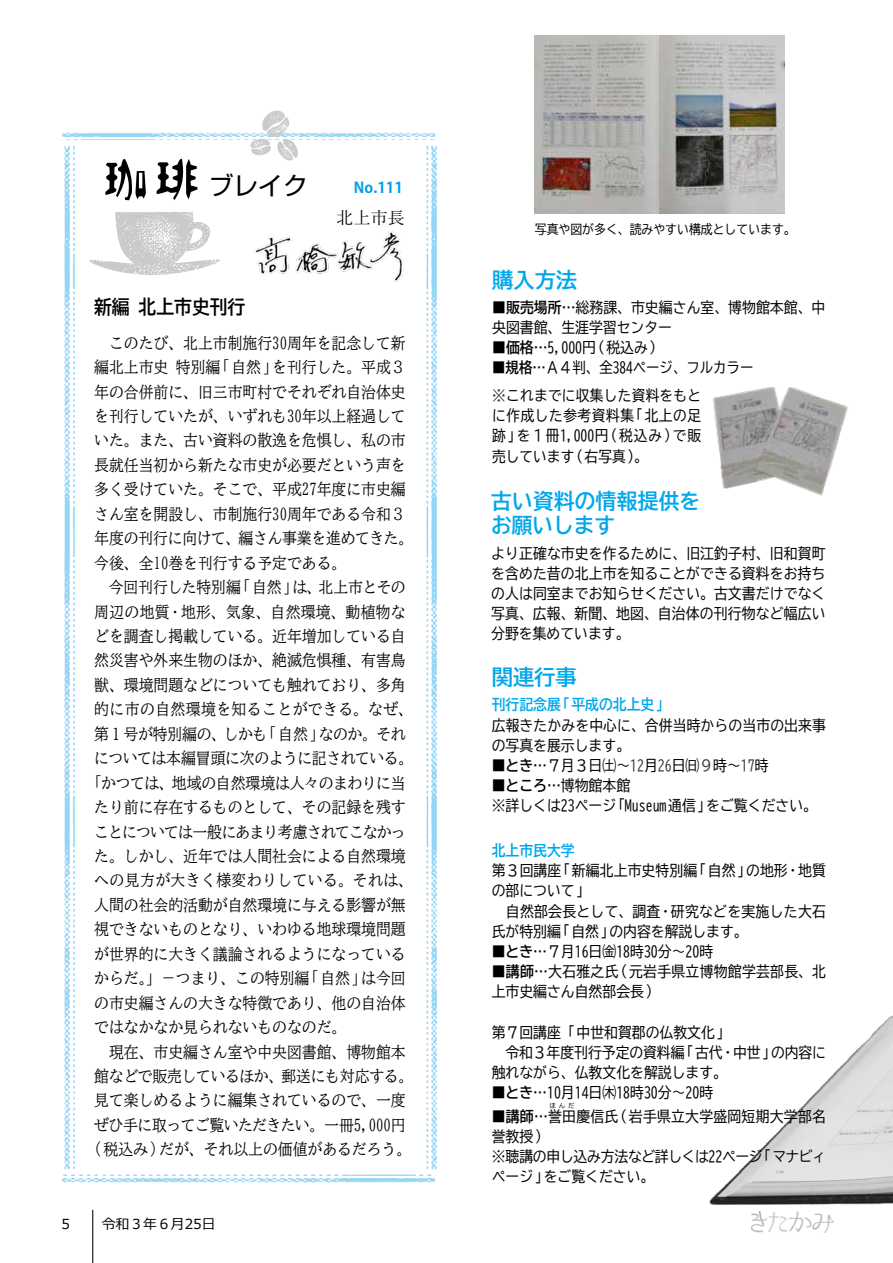
<style>
.page{position:relative;width:893px;height:1263px;background:#fff}
.page>*{position:absolute;margin:0;border:0;box-sizing:border-box;transform-origin:0 0}
.t1{font:24.75px "Shin Go Pro Regular 90 pv RKSJ H";color:#000}
.t2{font:21.3px/24.5px "BIZ UD Gothic Bold";color:#00a7ea}
.t3{font:19.2px "BIZ UD Gothic Bold";color:#000;scale:.93 1}
.t4{font:16.95px "Yu Mincho";color:#000}
.t5{font:15.9px/24.5px "BIZ UD Mincho Medium";color:#000;text-align:right;scale:.93 1}
.t6{font:15.9px "BIZ UD Mincho Medium";letter-spacing:-.02em;color:#000;scale:.93 1}
.t7{font:15.9px "BIZ UD Mincho Medium";letter-spacing:.03em;color:#000;scale:.93 1}
.t8{font:15.9px "BIZ UD Mincho Medium";letter-spacing:-.035em;color:#000;scale:.93 1}
.t9{font:15.9px "BIZ UD Mincho Medium";letter-spacing:-.06em;color:#000;scale:.93 1}
.t10{font:15.9px "BIZ UD Mincho Medium";letter-spacing:.02em;color:#000;scale:.93 1}
.t11{font:14.85px/20.2px "BIZ UD Gothic";color:#000;scale:.93 1}
.t12{font:14.85px/20.2px "BIZ UD Gothic";letter-spacing:.02em;color:#000;scale:.93 1}
.t13{font:14.85px/20.2px "BIZ UD Gothic";color:#000;text-align:justify;scale:.92 1}
.t14{font:14.85px/20.2px "BIZ UD Gothic";letter-spacing:-.02em;color:#000;scale:.93 1}
.t15{font:14.85px/27.6px "BIZ UD Gothic";letter-spacing:.02em;color:#000;scale:.9 1}
.t16{font:14.85px "BIZ UD Gothic Bold";color:#00a7ea;scale:.93 1}
.t17{font:14.85px "BIZ UD Gothic Bold";color:#000;scale:.93 1}
.t18{font:700 14.85px "Koz Go Pr 6 N";color:#00a0e9}
.t19{font:13.8px "Meiryo";color:#000}
.t20{font:12.75px "BIZ UD Gothic";color:#000;scale:.93 1}
.t21{font:6.45px "BIZ UD Gothic";color:#000}
.s1{font-family:"BIZ UD Gothic Bold"}
.s2{font-family:"BIZ UD Gothic Bold";color:#3e3a39}
.s3{color:#3e3a39}
.s4{font-family:"BIZ UD Gothic"}
</style>
<div class="page">
<img style="left:751px;top:1218px;width:83px;height:15px">
<hr style="left:92px;top:1210px;width:1px;height:53px;background:#000">
<img style="left:62px;top:132px;width:375px;height:1051px">
<svg style="left:250px;top:110px;width:48px;height:51px"></svg>
<svg style="left:89px;top:212px;width:131px;height:63px"></svg>
<svg style="left:105px;top:159px;width:41px;height:41px"></svg>
<svg style="left:157px;top:159px;width:40px;height:41px"></svg>
<img style="left:241px;top:230px;width:163px;height:52px">
<img style="left:709px;top:1015px;width:184px;height:203px">
<img style="left:535px;top:35px;width:249px;height:178px">
<img style="left:713px;top:387px;width:135px;height:109px">
<h1 class="t1" style="left:209px;top:165px;width:100px">ブレイク</h1>
<p class="t18" style="left:354px;top:179px;width:50px">No.111</p>
<p class="t4" style="left:337px;top:202px;width:70px">北上市長</p>
<p class="t19" style="left:59px;top:1215px;width:15px">５</p>
<p class="t3" style="left:94px;top:297px;width:40px">新編</p>
<p class="t3" style="left:139px;top:297px;width:116px">北上市史刊行</p>
<p class="t5" style="left:94px;top:330px;width:336px">　このたび、北上市制施行30周年を記念して新特別編｢自然｣を刊行した。平成３</p>
<p class="t5" style="left:94px;top:355px;width:81px">編北上市史</p>
<p class="t5" style="left:94px;top:379px;width:336px">年の合併前に、旧三市町村でそれぞれ自治体史</p>
<p class="t5" style="left:94px;top:404px;width:336px">を刊行していたが、いずれも30年以上経過して</p>
<p class="t5" style="left:94px;top:428px;width:336px">いた。また、古い資料の散逸を危惧し、私の市</p>
<p class="t5" style="left:94px;top:453px;width:336px">長就任当初から新たな市史が必要だという声を</p>
<p class="t5" style="left:94px;top:477px;width:336px">多く受けていた。そこで、平成27年度に市史編</p>
<p class="t5" style="left:94px;top:501px;width:336px">さん室を開設し、市制施行30周年である令和３</p>
<p class="t5" style="left:94px;top:526px;width:344px">年度の刊行に向けて、編さん事業を進めてきた。</p>
<p class="t5" style="left:94px;top:550px;width:273px">今後、全10巻を刊行する予定である。</p>
<p class="t5" style="left:318px;top:575px;width:95px">北上市とその</p>
<p class="t5" style="left:94px;top:575px;width:246px">　今回刊行した特別編｢自然 は｣ 、</p>
<p class="t10" style="left:94px;top:603px;width:336px">周辺の地質･地形、気象、自然環境、動植物な</p>
<p class="t5" style="left:94px;top:624px;width:336px">どを調査し掲載している。近年増加している自</p>
<p class="t5" style="left:94px;top:648px;width:336px">然災害や外来生物のほか、絶滅危惧種、有害鳥</p>
<p class="t5" style="left:94px;top:673px;width:336px">獣、環境問題などについても触れており、多角</p>
<p class="t7" style="left:94px;top:701px;width:344px">的に市の自然環境を知ることができる。なぜ、</p>
<p class="t5" style="left:94px;top:721px;width:336px">第１号が特別編の、しかも｢自然｣なのか。それ</p>
<p class="t8" style="left:94px;top:750px;width:344px">については本編冒頭に次のように記されている。</p>
<p class="t5" style="left:87px;top:770px;width:344px">「かつては、地域の自然環境は人々のまわりに当</p>
<p class="t5" style="left:94px;top:795px;width:336px">たり前に存在するものとして、その記録を残す</p>
<p class="t9" style="left:94px;top:823px;width:336px">ことについては一般にあまり考慮されてこなかっ</p>
<p class="t5" style="left:94px;top:844px;width:336px">た。しかし、近年では人間社会による自然環境</p>
<p class="t7" style="left:94px;top:872px;width:344px">への見方が大きく様変わりしている。それは、</p>
<p class="t5" style="left:94px;top:892px;width:336px">人間の社会的活動が自然環境に与える影響が無</p>
<p class="t5" style="left:94px;top:917px;width:336px">視できないものとなり、いわゆる地球環境問題</p>
<p class="t5" style="left:94px;top:941px;width:336px">が世界的に大きく議論されるようになっている</p>
<p class="t5" style="left:94px;top:966px;width:336px">からだ。」－つまり、この特別編｢自然｣は今回</p>
<p class="t5" style="left:94px;top:990px;width:336px">の市史編さんの大きな特徴であり、他の自治体</p>
<p class="t5" style="left:94px;top:1015px;width:273px">ではなかなか見られないものなのだ。</p>
<p class="t5" style="left:94px;top:1039px;width:336px">　現在、市史編さん室や中央図書館、博物館本</p>
<p class="t6" style="left:94px;top:1068px;width:344px">館などで販売しているほか、郵送にも対応する。</p>
<p class="t5" style="left:94px;top:1088px;width:336px">見て楽しめるように編集されているので、一度</p>
<p class="t6" style="left:94px;top:1117px;width:336px">ぜひ手に取ってご覧いただきたい。一冊5,000円</p>
<p class="t5" style="left:94px;top:1137px;width:342px">(税込み)だが、それ以上の価値があるだろう。</p>
<p class="t19" style="left:102px;top:1215px;width:115px">令和３年６月25日</p>
<p class="t20" style="left:535px;top:223px;width:282px">写真や図が多く、読みやすい構成としています。</p>
<h2 class="t2" style="left:492px;top:267px;width:87px">購入方法</h2>
<p class="t11" style="left:492px;top:297px;width:360px"><span class="s1">■販売場所…</span>総務課、市史編さん室、博物館本館、中央図書館、生涯学習センター</p>
<p class="t11" style="left:492px;top:337px;width:178px"><span class="s1">■価格…</span>5,000円(税込み(</p>
<p class="t15" style="left:492px;top:354px;width:292px"><span class="s1">■規格…</span>Ａ４判、全384ページ、フルカラー<span class="s2">※</span>これまでに収集した資料をもと</p>
<p class="t13" style="left:492px;top:405px;width:229px">に作成した参考資料集｢北上の足跡 を｣ １冊1,000円(税込み)で販売しています(右写真 。(</p>
<h2 class="t2" style="left:491px;top:488px;width:211px">古い資料の情報提供をお願いします</h2>
<p class="t11" style="left:491px;top:543px;width:361px;text-align:justify">より正確な市史を作るために、旧江釣子村、旧和賀町を含めた昔の北上市を知ることができる資料をお持ちの人は同室までお知らせください。古文書だけでなく写真、広報、新聞、地図、自治体の刊行物など幅広い分野を集めています。</p>
<h2 class="t2" style="left:492px;top:665px;width:87px">関連行事</h2>
<p class="t16" style="left:492px;top:697px;width:186px">刊行記念展｢平成の北上史「</p>
<p class="t11" style="left:492px;top:715px;width:361px">広報きたかみを中心に、合併当時からの当市の出来事の写真を展示します。</p>
<p class="t11" style="left:492px;top:755px;width:299px"><span class="s1">■とき…</span>７月３日㈯～<span class="s3">12</span>月<span class="s3">26</span>日㈰<span class="s3">９</span>時～<span class="s3">17</span>時</p>
<p class="t17" style="left:492px;top:778px;width:150px">■ところ…<span class="s4">博物館本館</span></p>
<p class="t11" style="left:492px;top:796px;width:351px">※詳しくは23ページ｢Museum通信｣をご覧ください。</p>
<p class="t16" style="left:492px;top:843px;width:91px">北上市民大学</p>
<p class="t11" style="left:492px;top:860px;width:361px">第３回講座｢新編北上市史特別編｢自然｣の地形･地質の部について「<br>　自然部会長として、調査･研究などを実施した大石氏が特別編｢自然｣の内容を解説します。</p>
<p class="t11" style="left:492px;top:941px;width:240px"><span class="s1">■とき…</span>７月16日㈮18時30分～20時</p>
<p class="t12" style="left:492px;top:961px;width:361px"><span class="s1">■講師…</span>大石雅之氏(元岩手県立博物館学芸部長、北上市史編さん自然部会長(</p>
<p class="t11" style="left:568px;top:1022px;width:169px">｢中世和賀郡の仏教文化「</p>
<p class="t11" style="left:492px;top:1022px;width:361px">第７回講座<br>　令和３年度刊行予定の資料編｢古代･中世｣の内容に触れながら、仏教文化を解説します。</p>
<p class="t11" style="left:492px;top:1083px;width:240px"><span class="s1">■とき…</span>10月14日㈭18時30分～20時</p>
<p class="t12" style="left:492px;top:1106px;width:361px"><span class="s1">■講師…</span>誉田慶信氏(岩手県立大学盛岡短期大学部名</p>
<p class="t21" style="left:550px;top:1102px;width:27px">ほんだ</p>
<p class="t14" style="left:492px;top:1126px;width:361px">誉教授(<br>※聴講の申し込み方法など詳しくは22ページ｢マナビィページ｣をご覧ください。</p>
</div>
